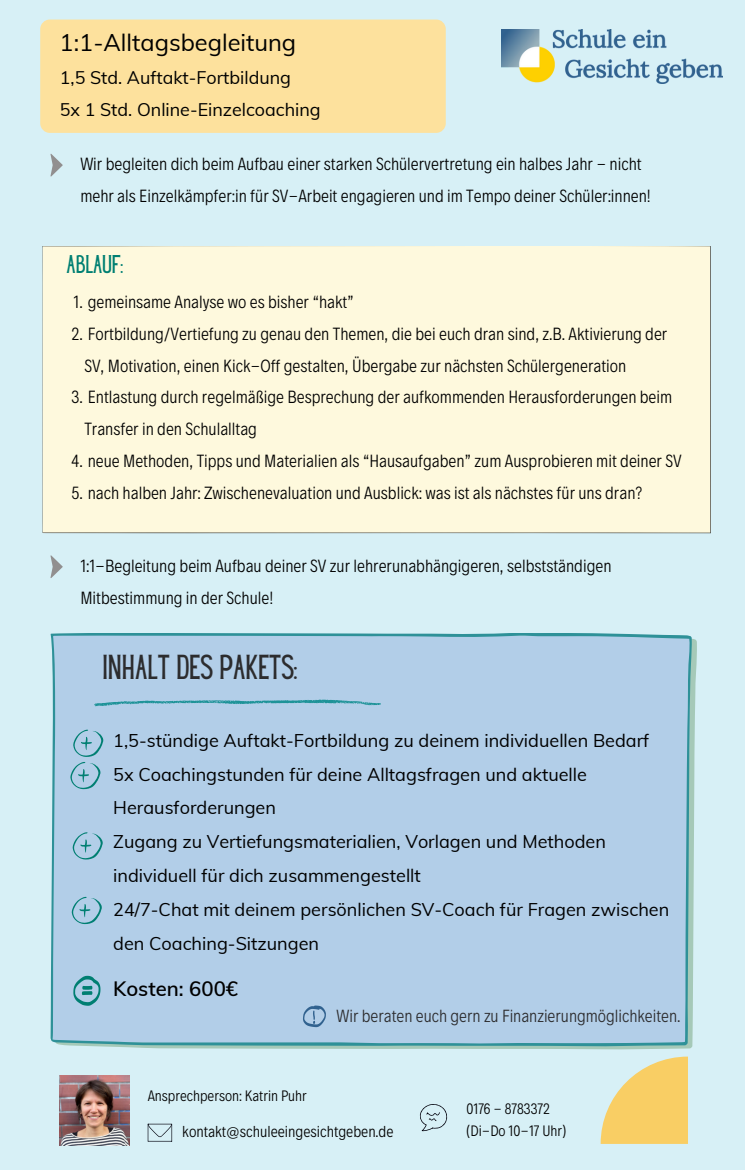
<style>
.page{position:relative;width:745px;height:1170px;background:#fff}
.page>*{position:absolute;margin:0;border:0;box-sizing:border-box;transform-origin:0 0}
.t1{font:30.25px "Hey Gotcha";color:#2c2c2e}
.t2{font:23.62px "Muli";color:#000}
.t3{font:22.5px "Hey Gotcha";color:#007f72}
.t4{font:600 20.38px "Muli";color:#000}
.t5{font:18px/33.8px "Muli";color:#000}
.t6{font:300 17.88px/31.9px "Decalotype";color:#000}
.t7{font:17.88px "Muli";color:#000}
.t8{font:300 17.75px "Decalotype";color:#2c2c2e}
.t9{font:300 16px "Decalotype";color:#000}
.t10{font:300 15.25px "Decalotype";color:#000}
</style>
<div class="page">
<div style="left:0;top:0;width:744px;height:1169px;background:#d7f0f6"></div>
<div style="left:40px;top:20px;width:405px;height:113px;background:#fde19d;border-radius:10px"></div>
<img style="left:501px;top:29px;width:221px;height:54px">
<svg style="left:50px;top:154px;width:13px;height:22px"></svg>
<svg style="left:600px;top:1056px;width:87px;height:87px"></svg>
<div style="left:50px;top:633px;width:641px;height:412px;background:#b2cee8"></div>
<svg style="left:94px;top:691px;width:287px;height:25px;background:#a4c8e0"></svg>
<svg style="left:73px;top:975px;width:27px;height:30px"></svg>
<svg style="left:303px;top:1005px;width:23px;height:21px"></svg>
<svg style="left:73px;top:832px;width:30px;height:27px"></svg>
<svg style="left:70px;top:729px;width:33px;height:60px;background:#98c2d6"></svg>
<svg style="left:72px;top:896px;width:30px;height:27px"></svg>
<svg style="left:420px;top:1104px;width:27px;height:26px"></svg>
<img style="left:60px;top:1075px;width:69px;height:70px">
<svg style="left:148px;top:1123px;width:24px;height:18px"></svg>
<div style="left:42px;top:246px;width:668px;height:287px;background:#fef9dd"></div>
<svg style="left:50px;top:555px;width:13px;height:23px"></svg>
<p class="t2" style="left:60px;top:27px;width:238px">1:1-Alltagsbegleitung</p>
<p class="t7" style="left:60px;top:66px;width:233px">1,5 Std. Auftakt-Fortbildung</p>
<p class="t7" style="left:60px;top:98px;width:262px">5x 1 Std. Online-Einzelcoaching</p>
<p class="t6" style="left:80px;top:147px;width:572px">Wir begleiten dich beim Aufbau einer starken Schülervertretung ein halbes Jahr - nicht mehr als Einzelkämpfer:in für SV-Arbeit engagieren und im Tempo deiner Schüler:innen!</p>
<p class="t3" style="left:67px;top:255px;width:58px">ABLAUF:</p>
<p class="t6" style="left:74px;top:284px;width:282px">1. gemeinsame Analyse wo es bisher “hakt”</p>
<p class="t6" style="left:84px;top:316px;width:584px;text-indent:-13px">2. Fortbildung/Vertiefung zu genau den Themen, die bei euch dran sind, z.B. Aktivierung der<br>SV, Motivation, einen Kick-Off gestalten, Übergabe zur nächsten Schülergeneration</p>
<p class="t6" style="left:84px;top:380px;width:589px;text-indent:-13px">3. Entlastung durch regelmäßige Besprechung der aufkommenden Herausforderungen beim<br>Transfer in den Schulalltag</p>
<p class="t6" style="left:71px;top:444px;width:611px">4. neue Methoden, Tipps und Materialien als “Hausaufgaben” zum Ausprobieren mit deiner SV</p>
<p class="t6" style="left:71px;top:476px;width:572px">5. nach halben Jahr: Zwischenevaluation und Ausblick: was ist als nächstes für uns dran?</p>
<p class="t6" style="left:80px;top:548px;width:532px">1:1-Begleitung beim Aufbau deiner SV zur lehrerunabhängigeren, selbstständigen<br>Mitbestimmung in der Schule!</p>
<p class="t1" style="left:102px;top:655px;width:196px">INHALT DES PAKETS:</p>
<p class="t5" style="left:113px;top:723px;width:537px">1,5-stündige Auftakt-Fortbildung zu deinem individuellen Bedarf</p>
<p class="t5" style="left:113px;top:756px;width:475px">5x Coachingstunden für deine Alltagsfragen und aktuelle<br>Herausforderungen</p>
<p class="t5" style="left:113px;top:824px;width:494px">Zugang zu Vertiefungsmaterialien, Vorlagen und Methoden individuell für dich zusammengestellt</p>
<p class="t5" style="left:113px;top:891px;width:557px">24/7-Chat mit deinem persönlichen SV-Coach für Fragen zwischen den Coaching-Sitzungen</p>
<p class="t4" style="left:113px;top:975px;width:126px">Kosten: 600€</p>
<p class="t8" style="left:336px;top:1003px;width:345px">Wir beraten euch gern zu Finanzierungmöglichkeiten.</p>
<p class="t10" style="left:148px;top:1084px;width:161px">Ansprechperson: Katrin Puhr</p>
<p class="t9" style="left:182px;top:1119px;width:213px">kontakt@schuleeingesichtgeben.de</p>
<p class="t10" style="left:465px;top:1120px;width:103px">(Di-Do 10-17 Uhr)</p>
<p class="t10" style="left:466px;top:1098px;width:85px">0176 - 8783372</p>
</div>
